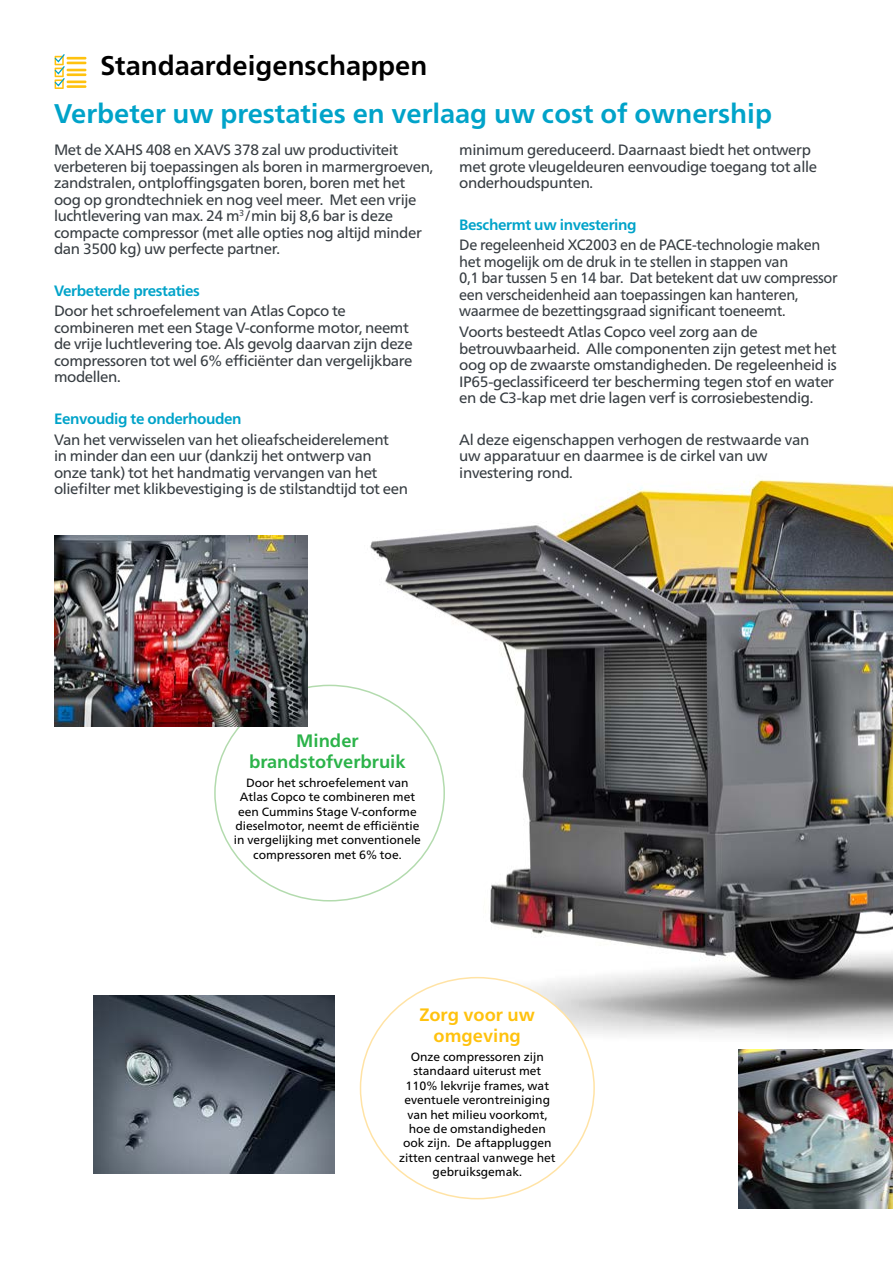
<style>
.page{position:relative;width:893px;height:1263px;background:#fff}
.page>*{position:absolute;margin:0;border:0;box-sizing:border-box;transform-origin:0 0}
.t1{font:700 27px "Neue Frutiger World";color:#00a3c9}
.t2{font:700 27px "Neue Frutiger World";color:#000}
.t3{font:700 18px/21.6px "Neue Frutiger World";color:#2cb34a;text-align:center}
.t4{font:700 18px/21.6px "Neue Frutiger World";color:#ffc20e;text-align:center}
.t5{font:15px/16.5px "Neue Frutiger World";letter-spacing:-.025em;color:#373d42}
.t6{font:15px/16.5px "Neue Frutiger World";letter-spacing:-.025em;color:#373d42;scale:.96 1}
.t7{font:700 15px "Neue Frutiger World";letter-spacing:-.025em;color:#00a3c9}
.t8{font:12px/14.4px "Neue Frutiger World";color:#000;text-align:center}
</style>
<div class="page">
<img style="left:307px;top:480px;width:586px;height:632px">
<img style="left:94px;top:995px;width:241px;height:178px">
<img style="left:739px;top:1049px;width:154px;height:160px">
<div style="left:215px;top:685px;width:229px;height:216px;background:#fff;border-radius:50%"></div>
<img style="left:54px;top:535px;width:254px;height:191px">
<svg style="left:54px;top:54px;width:32px;height:35px"></svg>
<div style="left:360px;top:978px;width:234px;height:221px;background:#fff;border-radius:50%"></div>
<h1 class="t2" style="left:100px;top:42px;width:328px">Standaardeigenschappen</h1>
<h1 class="t1" style="left:54px;top:90px;width:720px">Verbeter uw prestaties en verlaag uw cost of ownership</h1>
<p class="t5" style="left:54px;top:142px;width:381px">Met de XAHS 408 en XAVS 378 zal uw productiviteit verbeteren bij toepassingen als boren in marmergroeven, zandstralen, ontploffingsgaten boren, boren met het oog op grondtechniek en nog veel meer. Met een vrije luchtlevering van max. 24 m<sup>3</sup>/min bij 8,6 bar is deze compacte compressor (met alle opties nog altijd minder dan 3500 kg) uw perfecte partner.</p>
<p class="t7" style="left:54px;top:277px;width:147px">Verbeterde prestaties</p>
<p class="t5" style="left:54px;top:303px;width:360px">Door het schroefelement van Atlas Copco te combineren met een Stage V-conforme motor, neemt de vrije luchtlevering toe. Als gevolg daarvan zijn deze compressoren tot wel 6% efficiënter dan vergelijkbare modellen.</p>
<p class="t7" style="left:54px;top:405px;width:189px">Eenvoudig te onderhouden</p>
<p class="t5" style="left:54px;top:431px;width:356px">Van het verwisselen van het olieafscheiderelement<br>in minder dan een uur (dankzij het ontwerp van onze tank) tot het handmatig vervangen van het oliefilter met klikbevestiging is de stilstandtijd tot een</p>
<p class="t5" style="left:459px;top:142px;width:359px">minimum gereduceerd. Daarnaast biedt het ontwerp met grote vleugeldeuren eenvoudige toegang tot alle onderhoudspunten.</p>
<p class="t7" style="left:459px;top:211px;width:179px">Beschermt uw investering</p>
<p class="t6" style="left:459px;top:237px;width:396px">De regeleenheid XC2003 en de PACE-technologie maken het mogelijk om de druk in te stellen in stappen van<br>0,1 bar tussen 5 en 14 bar. Dat betekent dat uw compressor een verscheidenheid aan toepassingen kan hanteren, waarmee de bezettingsgraad significant toeneemt.</p>
<p class="t5" style="left:459px;top:324px;width:379px">Voorts besteedt Atlas Copco veel zorg aan de betrouwbaarheid. Alle componenten zijn getest met het oog op de zwaarste omstandigheden. De regeleenheid is IP65-geclassificeerd ter bescherming tegen stof en water en de C3-kap met drie lagen verf is corrosiebestendig.</p>
<p class="t5" style="left:459px;top:431px;width:352px">Al deze eigenschappen verhogen de restwaarde van uw apparatuur en daarmee is de cirkel van uw investering rond.</p>
<p class="t3" style="left:249px;top:729px;width:158px">Minder brandstofverbruik</p>
<p class="t8" style="left:234px;top:776px;width:189px">Door het schroefelement van<br>Atlas Copco te combineren met een Cummins Stage V-conforme dieselmotor, neemt de efficiëntie in vergelijking met conventionele compressoren met 6% toe.</p>
<p class="t4" style="left:420px;top:1003px;width:117px">Zorg voor uw omgeving</p>
<p class="t8" style="left:399px;top:1050px;width:158px">Onze compressoren zijn standaard uiterust met<br>110% lekvrije frames, wat eventuele verontreiniging van het milieu voorkomt, hoe de omstandigheden ook zijn. De aftappluggen zitten centraal vanwege het gebruiksgemak.</p>
</div>
